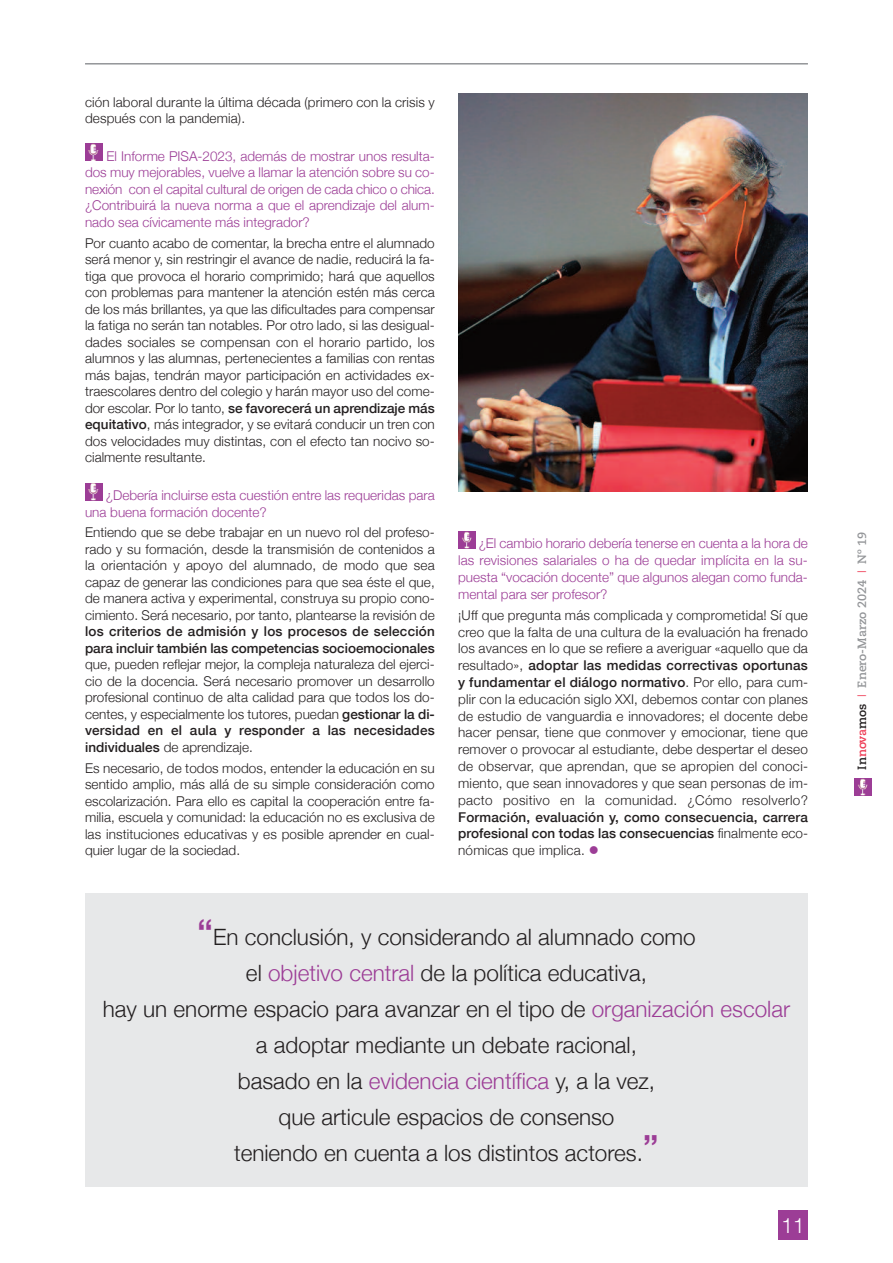
<style>
.page{position:relative;width:893px;height:1263px;background:#fff}
.page>*{position:absolute;margin:0;border:0;box-sizing:border-box;transform-origin:0 0}
.t1{font:300 22.5px/36px "Helvetica Neue";color:#231f20;text-align:center}
.t2{font:300 21px "Helvetica Neue";color:#fff}
.t3{font:300 13.5px/16.5px "Helvetica Neue";letter-spacing:.005em;color:#231f20;text-align:justify}
.t4{font:300 13.5px/16.5px "Helvetica Neue";color:#9c3d96;text-align:justify}
.t5{font:500 13.5px/16.8px "Helvetica Neue";letter-spacing:.005em;color:#231f20;text-align:justify}
.t6{font:700 12px "Caecilia LT Std";color:#939598}
.s1{font-weight:500}
.s2{font-weight:300}
.s3{color:#9c3d96}
.s4{font-weight:500;font-size:36px;color:#9c3d96}
.s5{color:#231f20}
.s6{color:#ee3d56}
.s7{font-family:"Helvetica Neue";font-weight:300;color:#ee3d56}
</style>
<div class="page">
<div style="left:778px;top:1210px;width:30px;height:29px;background:#9c3d96"></div>
<img style="left:855px;top:778px;width:17px;height:17px">
<hr style="left:85px;top:63px;width:723px;height:2px;background:#939598">
<img style="left:458px;top:531px;width:17px;height:17px">
<div style="left:85px;top:893px;width:723px;height:293px;background:#e7e8e9"></div>
<img style="left:85px;top:483px;width:17px;height:17px">
<img style="left:85px;top:144px;width:17px;height:17px">
<img style="left:458px;top:94px;width:350px;height:398px">
<p class="t3" style="left:85px;top:93px;width:351px">ción laboral durante la última década (primero con la crisis y después con la pandemia).</p>
<p class="t4" style="left:85px;top:148px;width:351px;text-indent:22px">El Informe PISA-2023, además de mostrar unos resulta&shy;dos muy mejorables, vuelve a llamar la atención sobre su co&shy;nexión con el capital cultural de origen de cada chico o chica. ¿Contribuirá la nueva norma a que el aprendizaje del alum&shy;nado sea cívicamente más integrador?</p>
<p class="t3" style="left:85px;top:234px;width:351px">Por cuanto acabo de comentar, la brecha entre el alumnado será menor y, sin restringir el avance de nadie, reducirá la fa&shy;tiga que provoca el horario comprimido; hará que aquellos con problemas para mantener la atención estén más cerca de los más brillantes, ya que las dificultades para compensar la fatiga no serán tan notables. Por otro lado, si las desigual&shy;dades sociales se compensan con el horario partido, los alumnos y las alumnas, pertenecientes a familias con rentas más bajas, tendrán mayor participación en actividades ex&shy;traescolares dentro del colegio y harán mayor uso del come&shy;dor escolar. Por lo tanto, <span class="s1">se favorecerá un aprendizaje más equitativo</span>, más integrador, y se evitará conducir un tren con dos velocidades muy distintas, con el efecto tan nocivo so&shy;cialmente resultante.</p>
<p class="t4" style="left:85px;top:487px;width:351px;text-indent:21px">¿Debería incluirse esta cuestión entre las requeridas para una buena formación docente?</p>
<p class="t3" style="left:85px;top:524px;width:351px">Entiendo que se debe trabajar en un nuevo rol del profeso&shy;rado y su formación, desde la transmisión de contenidos a la orientación y apoyo del alumnado, de modo que sea capaz de generar las condiciones para que sea éste el que, de manera activa y experimental, construya su propio cono&shy;cimiento. Será necesario, por tanto, plantearse la revisión de</p>
<p class="t5" style="left:85px;top:623px;width:351px">los criterios de admisión y los procesos de selección para incluir también las competencias socioemocionales</p>
<p class="t3" style="left:85px;top:656px;width:351px">que, pueden reflejar mejor, la compleja naturaleza del ejerci&shy;cio de la docencia. Será necesario promover un desarrollo profesional continuo de alta calidad para que todos los do&shy;centes, y especialmente los tutores, puedan <span class="s1">gestionar la di&shy;versidad en el aula y responder a las necesidades individuales</span> de aprendizaje.</p>
<p class="t3" style="left:85px;top:759px;width:351px">Es necesario, de todos modos, entender la educación en su sentido amplio, más allá de su simple consideración como escolarización. Para ello es capital la cooperación entre fa&shy;milia, escuela y comunidad: la educación no es exclusiva de las instituciones educativas y es posible aprender en cual&shy;quier lugar de la sociedad.</p>
<p class="t4" style="left:458px;top:535px;width:351px;text-indent:21px">¿El cambio horario debería tenerse en cuenta a la hora de las revisiones salariales o ha de quedar implícita en la su&shy;puesta “vocación docente” que algunos alegan como funda&shy;mental para ser profesor?</p>
<p class="t3" style="left:458px;top:606px;width:351px">¡Uff que pregunta más complicada y comprometida! Sí que creo que la falta de una cultura de la evaluación ha frenado los avances en lo que se refiere a averiguar «aquello que da resultado», <span class="s1">adoptar las medidas correctivas oportunas y fundamentar el diálogo normativo</span>. Por ello, para cum&shy;plir con la educación siglo XXI, debemos contar con planes de estudio de vanguardia e innovadores; el docente debe hacer pensar, tiene que conmover y emocionar, tiene que remover o provocar al estudiante, debe despertar el deseo de observar, que aprendan, que se apropien del conoci&shy;miento, que sean innovadores y que sean personas de im&shy;pacto positivo en la comunidad. ¿Cómo resolverlo?</p>
<p class="t5" style="left:458px;top:808px;width:351px">Formación, evaluación y, como consecuencia, carrera profesional con todas las consecuencias <span class="s2">finalmente eco&shy;nómicas que implica.</span> <span class="s3">●</span></p>
<p class="t1" style="left:103px;top:918px;width:689px"><span class="s4">“</span>En conclusión, y considerando al alumnado como<br>el <span class="s3">objetivo central</span> de la política educativa,<br>hay un enorme espacio para avanzar en el tipo de <span class="s3">organización escolar </span>a adoptar mediante un debate racional,<br>basado en la <span class="s3">evidencia científica</span> y, a la vez,<br>que articule espacios de consenso<br>teniendo en cuenta a los distintos actores.<span class="s4">”</span></p>
<h2 class="t2" style="left:781px;top:1212px;width:25px">11</h2>
<p class="t6" style="left:857px;top:770px;width:239px;rotate:-90deg"><span class="s5">In</span><span class="s6">nova</span><span class="s5">mos</span> <span class="s7">I</span> Enero-Marzo 2024 <span class="s7">I</span> Nº 19</p>
</div>
